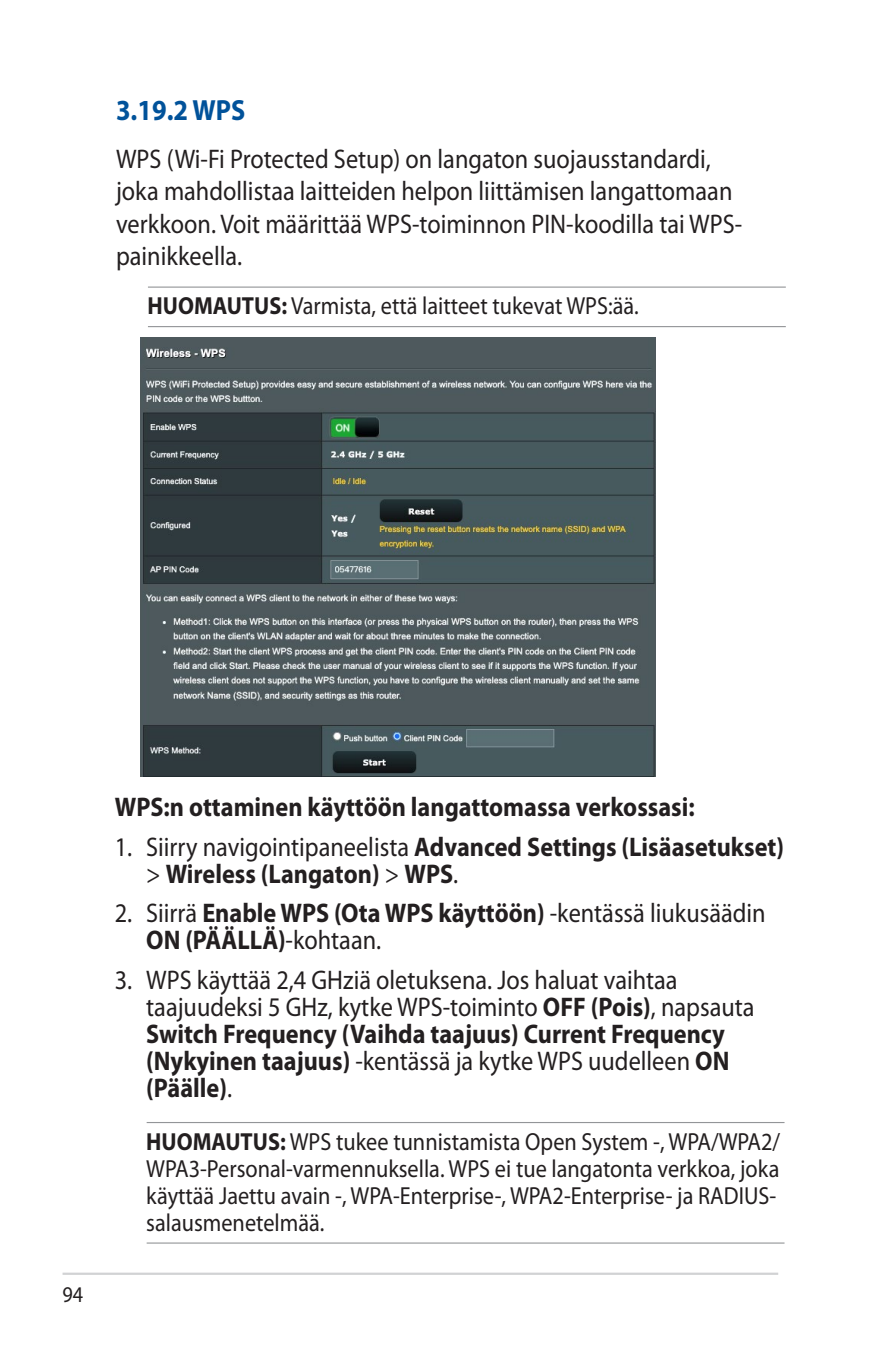
<style>
.page{position:relative;width:893px;height:1346px;background:#fff}
.page>*{position:absolute;margin:0;border:0;box-sizing:border-box;transform-origin:0 0}
.t1{font:700 29.25px "Myriad Pro";color:#01529a;scale:.9 1}
.t2{font:27px/27px "Myriad Pro";color:#231f20;scale:.9 1}
.t3{font:700 27px/27px "Myriad Pro";color:#231f20;scale:.9 1}
.t4{font:24.75px/27px "Myriad Pro";color:#231f20;scale:.9 1}
.t5{font:22.5px "Myriad Pro";color:#231f20;scale:.9 1}
.s1{font-weight:700}
.s2{font-weight:400}
</style>
<div class="page">
<hr style="left:63px;top:1272px;width:715px;height:3px;background:#d1d2d4">
<hr style="left:148px;top:286px;width:638px;height:2px;background:#939598">
<hr style="left:148px;top:326px;width:638px;height:1px;background:#939598">
<hr style="left:147px;top:1122px;width:637px;height:1px;background:#939598">
<hr style="left:147px;top:1242px;width:637px;height:1px;background:#939598">
<img style="left:140px;top:338px;width:515px;height:438px">
<p class="t1" style="left:116px;top:93px;width:145px">3.19.2 WPS</p>
<p class="t2" style="left:116px;top:143px;width:697px;line-height:32.4px">WPS (Wi-Fi Protected Setup) on langaton suojausstandardi, joka mahdollistaa laitteiden helpon liittämisen langattomaan verkkoon. Voit määrittää WPS-toiminnon PIN-koodilla tai WPS&shy;painikkeella.</p>
<p class="t4" style="left:148px;top:293px;width:547px"><span class="s1">HUOMAUTUS:</span> Varmista, että laitteet tukevat WPS:ää.</p>
<p class="t5" style="left:63px;top:1282px;width:25px">94</p>
<p class="t3" style="left:115px;top:793px;width:646px">WPS:n ottaminen käyttöön langattomassa verkossasi:</p>
<p class="t3" style="left:146px;top:833px;width:710px;text-indent:-31px"><span class="s2">1. Siirry navigointipaneelista</span> Advanced Settings (Lisäasetukset) <span class="s2">&gt;</span> Wireless (Langaton) <span class="s2">&gt;</span> WPS<span class="s2">.</span></p>
<p class="t2" style="left:146px;top:900px;width:690px;text-indent:-31px">2. Siirrä <span class="s1">Enable WPS (Ota WPS käyttöön)</span> -kentässä liukusäädin<br><span class="s1">ON (PÄÄLLÄ)</span>-kohtaan.</p>
<p class="t2" style="left:146px;top:967px;width:677px;text-indent:-31px">3. WPS käyttää 2,4 GHziä oletuksena. Jos haluat vaihtaa taajuudeksi 5 GHz, kytke WPS-toiminto <span class="s1">OFF (Pois)</span>, napsauta <span class="s1">Switch Frequency (Vaihda taajuus) Current Frequency (Nykyinen taajuus)</span> -kentässä ja kytke WPS uudelleen <span class="s1">ON (Päälle)</span>.</p>
<p class="t4" style="left:146px;top:1128px;width:706px"><span class="s1">HUOMAUTUS:</span> WPS tukee tunnistamista Open System -, WPA/WPA2/ WPA3-Personal-varmennuksella. WPS ei tue langatonta verkkoa, joka käyttää Jaettu avain -, WPA-Enterprise-, WPA2-Enterprise- ja RADIUS&shy;salausmenetelmää.</p>
</div>
